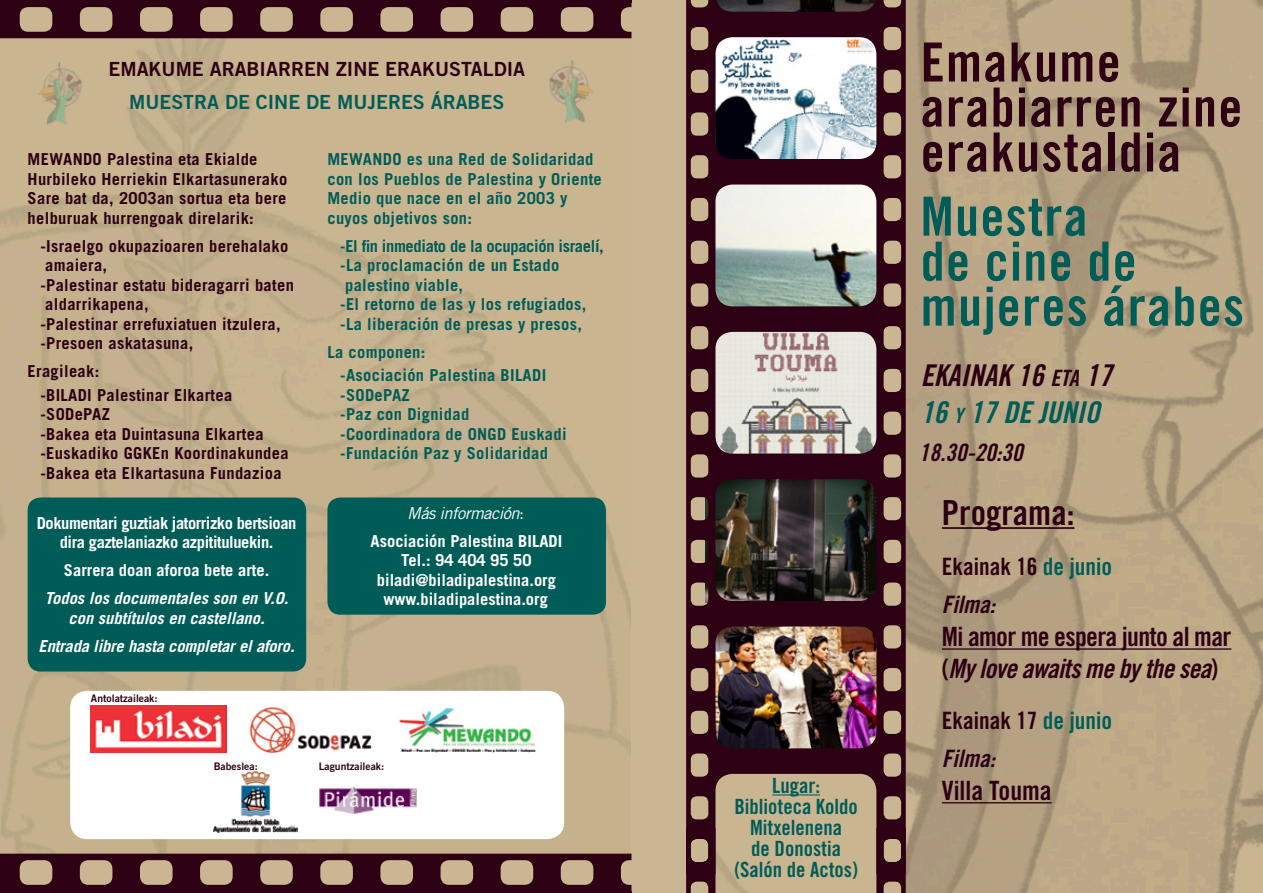
<style>
.page{position:relative;width:1263px;height:893px;background:#fff}
.page>*{position:absolute;margin:0;border:0;box-sizing:border-box;transform-origin:0 0}
.t1{font:54px/45px "Trade Gothic LT Std Bd Cn 20";letter-spacing:.025em;color:#2d0014}
.t2{font:54px/45px "Trade Gothic LT Std Bd Cn 20";letter-spacing:.025em;color:#005c57}
.t3{font:34.65px "Trade Gothic LT Std Bd Cn 20";color:#2d0014}
.t4{font:30px/37.5px "Trade Gothic LT Std Bd Cn 20 Obl";color:#2d0014}
.t5{font:26.55px "Trade Gothic LT Std Bd Cn 20";letter-spacing:-.025em;color:#2d0014}
.t6{font:26.55px "Trade Gothic LT Std Bd Cn 20 Obl";letter-spacing:-.025em;color:#2d0014}
.t7{font:26.55px "Trade Gothic LT Std Bd Cn 20";color:#2d0014}
.t8{font:24px "Trade Gothic LT Std Bd Cn 20";color:#2d0014}
.t9{font:24px "Trade Gothic LT Std Bd Cn 20 Obl";color:#2d0014}
.t10{font:21px/21px "Trade Gothic LT Std Bd Cn 20";color:#005c57;text-align:center}
.t11{font:19.5px "Trade Gothic LT Std Bd 2";color:#2d0014}
.t12{font:19.5px "Trade Gothic LT Std Bd 2";color:#005c57}
.t13{font:700 16.5px/19.5px "Trade Gothic LT Std";letter-spacing:.02em;color:#2d0014}
.t14{font:700 16.5px/19.5px "Trade Gothic LT Std";letter-spacing:.02em;color:#005c57}
.t15{font:700 16.5px/19.5px "Trade Gothic LT Std";color:#fff;text-align:center}
.t16{font:italic 700 16.5px/19.5px "Trade Gothic LT Std";color:#fff;text-align:center}
.t17{font:700 16.5px/19.5px "Trade Gothic LT Std";letter-spacing:-.025em;color:#fff;text-align:center}
.t18{font:10.35px "Trade Gothic LT Std Bd 2";color:#2d0014}
.s1{font-weight:400;font-style:italic}
.s2{font-weight:400}
.s3{font-size:22.5px}
.s4{color:#005c57}
.s5{font-size:21px;color:#005c57}
.s6{color:#000}
.s7{font-family:"Trade Gothic LT Std Bd Cn 20"}
</style>
<div class="page">
<img style="left:0;top:0;width:1263px;height:893px">
<div style="left:631px;top:0;width:82px;height:893px;background:#cab692"></div>
<div style="left:70px;top:691px;width:494px;height:148px;background:#fff;border-radius:17px"></div>
<div style="left:28px;top:497px;width:278px;height:174px;background:#005c57;border-radius:13px"></div>
<div style="left:327px;top:497px;width:279px;height:118px;background:#005c57;border-radius:13px"></div>
<hr style="left:942px;top:527px;width:132px;height:2px;background:#2d0014">
<hr style="left:942px;top:648px;width:289px;height:2px;background:#2d0014">
<hr style="left:942px;top:802px;width:110px;height:1px;background:#2d0014">
<svg style="left:0;top:854px;width:631px;height:38px;background:#5e393c"></svg>
<svg style="left:0;top:2px;width:631px;height:36px;background:#623e3e"></svg>
<img style="left:686px;top:0;width:220px;height:828px">
<svg style="left:686px;top:828px;width:220px;height:65px;background:#ab9178"></svg>
<img style="left:214px;top:771px;width:83px;height:62px">
<img style="left:91px;top:706px;width:135px;height:47px">
<img style="left:398px;top:707px;width:138px;height:46px">
<img style="left:249px;top:706px;width:123px;height:47px">
<hr style="left:0;top:892px;width:631px;height:1px;background:#2d0014">
<hr style="left:0;top:0;width:631px;height:2px;background:#2d0014">
<img style="left:319px;top:786px;width:97px;height:27px">
<img style="left:35px;top:60px;width:49px;height:66px">
<img style="left:547px;top:58px;width:49px;height:66px">
<p class="t11" style="left:109px;top:57px;width:418px">EMAKUME ARABIARREN ZINE ERAKUSTALDIA</p>
<p class="t12" style="left:129px;top:90px;width:377px">MUESTRA DE CINE DE MUJERES ÁRABES</p>
<p class="t13" style="left:28px;top:149px;width:261px">MEWANDO Palestina eta Ekialde Hurbileko Herriekin Elkartasunerako Sare bat da, 2003an sortua eta bere helburuak hurrengoak direlarik:</p>
<p class="t13" style="left:40px;top:236px;width:255px">-Israelgo okupazioaren berehalako amaiera,<br>-Palestinar estatu bideragarri baten aldarrikapena,<br>-Palestinar errefuxiatuen itzulera, -Presoen askatasuna,</p>
<p class="t13" style="left:40px;top:359px;width:193px;line-height:23.7px;text-indent:-13px">Eragileak:<br>-BILADI Palestinar Elkartea</p>
<p class="t13" style="left:40px;top:404px;width:250px">-SODePAZ<br>-Bakea eta Duintasuna Elkartea -Euskadiko GGKEn Koordinakundea -Bakea eta Elkartasuna Fundazioa</p>
<p class="t17" style="left:37px;top:513px;width:261px">Dokumentari guztiak jatorrizko bertsioan dira gaztelaniazko azpitituluekin.</p>
<p class="t15" style="left:64px;top:561px;width:207px">Sarrera doan aforoa bete arte.</p>
<p class="t16" style="left:45px;top:589px;width:245px">Todos los documentales son en V.O. con subtítulos en castellano.</p>
<p class="t16" style="left:39px;top:636px;width:257px">Entrada libre hasta completar el aforo.</p>
<p class="t18" style="left:91px;top:691px;width:68px">Antolatzaileak:</p>
<p class="t14" style="left:327px;top:149px;width:276px">MEWANDO es una Red de Solidaridad con los Pueblos de Palestina y Oriente<br>Medio que nace en el año 2003 y cuyos objetivos son:</p>
<p class="t14" style="left:340px;top:236px;width:265px">-El fin inmediato de la ocupación israelí, -La proclamación de un Estado palestino viable,<br>-El retorno de las y los refugiados, -La liberación de presas y presos,</p>
<p class="t14" style="left:340px;top:340px;width:208px;line-height:23.7px;text-indent:-13px">La componen:<br>-Asociación Palestina BILADI</p>
<p class="t14" style="left:340px;top:385px;width:228px">-SODePAZ<br>-Paz con Dignidad -Coordinadora de ONGD Euskadi -Fundación Paz y Solidaridad</p>
<p class="t15" style="left:371px;top:499px;width:193px;line-height:28px"><span class="s1">Más información</span><span class="s2">:<br></span>Asociación Palestina BILADI</p>
<p class="t15" style="left:377px;top:550px;width:181px">Tel.: 94 404 95 50 biladi@biladipalestina.org www.biladipalestina.org</p>
<p class="t18" style="left:214px;top:760px;width:46px">Babeslea:</p>
<p class="t18" style="left:319px;top:760px;width:67px">Laguntzaileak:</p>
<p class="t10" style="left:734px;top:775px;width:125px">Lugar:<br>Biblioteca Koldo<br>Mitxelenena<br>de Donostia (Salón de Actos)</p>
<h1 class="t1" style="left:921px;top:39px;width:323px">Emakume arabiarren zine erakustaldia</h1>
<h1 class="t2" style="left:921px;top:193px;width:325px">Muestra<br>de cine de mujeres árabes</h1>
<h3 class="t4" style="left:921px;top:357px;width:193px">EKAINAK 16 <span class="s3">ETA</span> 17<br><span class="s4">16</span> <span class="s5">Y</span> <span class="s4">17 DE JUNIO</span></h3>
<h3 class="t9" style="left:919px;top:437px;width:105px">18.30-20:30</h3>
<h2 class="t3" style="left:942px;top:491px;width:134px">Programa:</h2>
<h3 class="t8" style="left:942px;top:552px;width:172px">Ekainak 16 <span class="s4">de junio</span></h3>
<h3 class="t9" style="left:942px;top:590px;width:55px">Filma<span class="s6">:</span></h3>
<h3 class="t5" style="left:942px;top:621px;width:291px">Mi amor me espera junto al mar</h3>
<h3 class="t6" style="left:942px;top:653px;width:278px"><span class="s7">(</span>My love awaits me by the sea<span class="s7">)</span></h3>
<h3 class="t8" style="left:942px;top:706px;width:172px">Ekainak 17 <span class="s4">de junio</span></h3>
<h3 class="t9" style="left:942px;top:743px;width:55px">Filma:</h3>
<h3 class="t7" style="left:942px;top:774px;width:111px">Villa Touma</h3>
</div>
